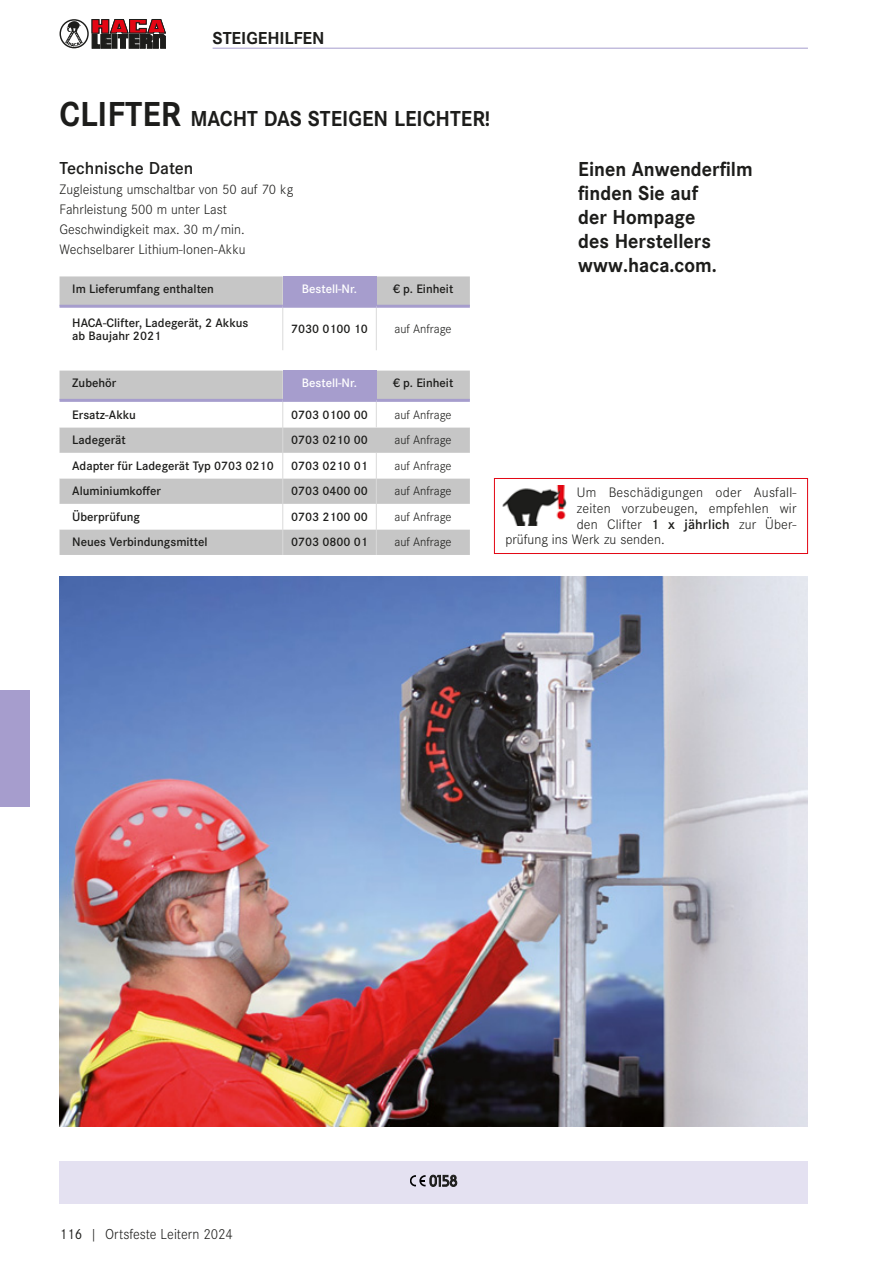
<style>
.page{position:relative;width:893px;height:1263px;background:#fff}
.page>*{position:absolute;margin:0;border:0;box-sizing:border-box;transform-origin:0 0}
.t1{font:700 22.5px "Corporate S";color:#1d1d1b;scale:.95 1}
.t2{font:700 21px/24px "Corporate S";color:#1d1d1b;scale:.95 1}
.t3{font:600 18px "Corporate S";color:#1d1d1b}
.t4{font:700 18px "Corporate S";letter-spacing:-.005em;color:#1d1d1b}
.t5{font:300 15px "Corporate S";color:#1d1d1b;scale:.95 1}
.t6{font:300 14.25px/20px "Corporate S";color:#1d1d1b}
.t7{font:600 12.75px/13.5px "Corporate S";color:#1d1d1b}
.t8{font:300 12.75px "Corporate S";color:#1d1d1b}
.t9{font:600 12.75px "Corporate S";color:#fff}
.s1{font-size:36px}
.s2{font-weight:600}
.s3{font-weight:400}
</style>
<div class="page">
<svg style="left:92px;top:19px;width:74px;height:30px"></svg>
<div style="left:60px;top:19px;width:29px;height:29px;border:1px solid #1d1d1b;border-radius:50%"></div>
<svg style="left:65px;top:21px;width:18px;height:25px"></svg>
<hr style="left:213px;top:48px;width:595px;height:1px;background:#a69dcd">
<div style="left:0;top:690px;width:30px;height:117px;background:#a69dcd"></div>
<svg style="left:60px;top:276px;width:410px;height:74px"></svg>
<hr style="left:282px;top:308px;width:1px;height:42px;background:#dadada">
<hr style="left:376px;top:308px;width:1px;height:42px;background:#dadada">
<hr style="left:60px;top:305px;width:223px;height:3px;background:#a69dcd">
<hr style="left:283px;top:305px;width:93px;height:3px;background:#a69dcd">
<hr style="left:376px;top:305px;width:94px;height:3px;background:#a69dcd">
<img style="left:60px;top:576px;width:748px;height:550px">
<div style="left:60px;top:1161px;width:748px;height:42px;background:#e4e1f1"></div>
<div style="left:494px;top:478px;width:314px;height:76px;border:1px solid #e30614"></div>
<img style="left:503px;top:485px;width:64px;height:40px">
<div style="left:60px;top:371px;width:410px;height:184px;background:#c6c6c6"></div>
<div style="left:283px;top:371px;width:93px;height:29px;background:#a69dcd"></div>
<svg style="left:60px;top:402px;width:410px;height:127px"></svg>
<svg style="left:376px;top:402px;width:1px;height:25px"></svg>
<svg style="left:282px;top:402px;width:1px;height:153px"></svg>
<svg style="left:376px;top:453px;width:1px;height:102px"></svg>
<hr style="left:60px;top:399px;width:223px;height:3px;background:#a69dcd">
<hr style="left:283px;top:399px;width:93px;height:3px;background:#a69dcd">
<hr style="left:376px;top:399px;width:94px;height:3px;background:#a69dcd">
<svg style="left:411px;top:1175px;width:46px;height:11px"></svg>
<h3 class="t4" style="left:213px;top:30px;width:113px">STEIGEHILFEN</h3>
<h1 class="t1" style="left:60px;top:110px;width:455px"><span class="s1">CLIFTER</span> MACHT DAS STEIGEN LEICHTER!</h1>
<h3 class="t3" style="left:60px;top:161px;width:135px">Technische Daten</h3>
<p class="t6" style="left:60px;top:180px;width:235px">Zugleistung umschaltbar von 50 auf 70 kg Fahrleistung 500 m unter Last Geschwindigkeit max. 30 m/min.<br>Wechselbarer Lithium-Ionen-Akku</p>
<p class="t7" style="left:72px;top:283px;width:143px">Im Lieferumfang enthalten</p>
<p class="t9" style="left:302px;top:283px;width:57px">Bestell-Nr.</p>
<p class="t7" style="left:393px;top:283px;width:62px">€ p. Einheit</p>
<p class="t7" style="left:72px;top:317px;width:178px">HACA-Clifter, Ladegerät, 2 Akkus ab Baujahr 2021</p>
<p class="t7" style="left:291px;top:323px;width:78px">7030 0100 10</p>
<p class="t8" style="left:394px;top:324px;width:59px">auf Anfrage</p>
<p class="t7" style="left:72px;top:377px;width:46px">Zubehör</p>
<p class="t9" style="left:302px;top:377px;width:57px">Bestell-Nr.</p>
<p class="t7" style="left:393px;top:377px;width:62px">€ p. Einheit</p>
<p class="t7" style="left:72px;top:409px;width:65px">Ersatz-Akku</p>
<p class="t7" style="left:291px;top:409px;width:78px">0703 0100 00</p>
<p class="t8" style="left:394px;top:410px;width:59px">auf Anfrage</p>
<p class="t7" style="left:72px;top:434px;width:55px">Ladegerät</p>
<p class="t7" style="left:291px;top:434px;width:78px">0703 0210 00</p>
<p class="t8" style="left:394px;top:435px;width:59px">auf Anfrage</p>
<p class="t7" style="left:72px;top:460px;width:203px">Adapter für Ladegerät Typ 0703 0210</p>
<p class="t7" style="left:291px;top:460px;width:78px">0703 0210 01</p>
<p class="t8" style="left:394px;top:461px;width:59px">auf Anfrage</p>
<p class="t7" style="left:72px;top:485px;width:90px">Aluminiumkoffer</p>
<p class="t7" style="left:291px;top:485px;width:78px">0703 0400 00</p>
<p class="t8" style="left:394px;top:486px;width:59px">auf Anfrage</p>
<p class="t7" style="left:72px;top:511px;width:69px">Überprüfung</p>
<p class="t7" style="left:291px;top:511px;width:78px">0703 2100 00</p>
<p class="t8" style="left:394px;top:512px;width:59px">auf Anfrage</p>
<p class="t7" style="left:72px;top:536px;width:137px">Neues Verbindungsmittel</p>
<p class="t7" style="left:291px;top:536px;width:78px">0703 0800 01</p>
<p class="t8" style="left:394px;top:537px;width:59px">auf Anfrage</p>
<h2 class="t2" style="left:578px;top:158px;width:185px">Einen Anwenderfilm finden Sie auf<br>der Hompage<br>des Herstellers www.haca.com.</h2>
<p class="t6" style="left:577px;top:484px;width:221px">Um Beschädigungen oder Ausfall-</p>
<p class="t6" style="left:577px;top:499px;width:221px">zeiten vorzubeugen, empfehlen wir</p>
<p class="t6" style="left:577px;top:515px;width:221px">den Clifter <span class="s2">1 x jährlich</span> zur Über-</p>
<p class="t6" style="left:505px;top:531px;width:161px">prüfung ins Werk zu senden.</p>
<p class="t5" style="left:60px;top:1228px;width:184px"><span class="s3">116</span> | Ortsfeste Leitern 2024</p>
</div>
